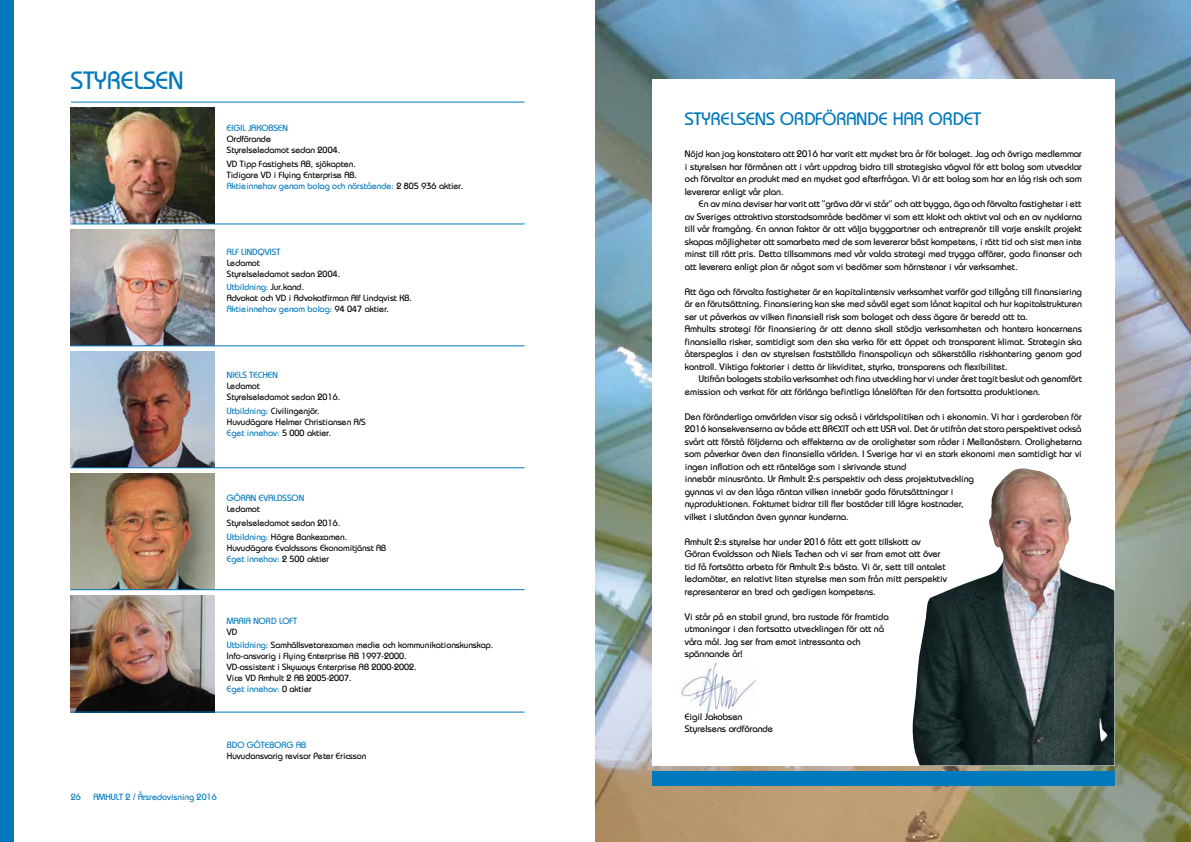
<style>
.page{position:relative;width:1191px;height:842px;background:#fff}
.page>*{position:absolute;margin:0;border:0;box-sizing:border-box;transform-origin:0 0}
.t1{font:25px "Bauhaus";color:#0079bc}
.t2{font:18px "Bauhaus";color:#0079bc}
.t3{font:9.5px/12.5px "Bauhaus";color:#000}
.t4{font:9px/11px "Bauhaus";color:#000}
.t5{font:9px "Bauhaus";color:#0079bc}
.s1{color:#0079bc}
</style>
<div class="page">
<div style="left:0;top:0;width:14px;height:842px;background:#0079bc"></div>
<img style="left:595px;top:0;width:596px;height:842px">
<div style="left:652px;top:79px;width:462px;height:686px;background:#fff"></div>
<img style="left:71px;top:108px;width:143px;height:116px">
<img style="left:71px;top:596px;width:143px;height:116px">
<img style="left:71px;top:351px;width:143px;height:116px">
<div style="left:652px;top:771px;width:462px;height:14px;background:#0079bc"></div>
<img style="left:71px;top:230px;width:143px;height:116px">
<hr style="left:71px;top:346px;width:453px;height:1px;background:#0079bc">
<hr style="left:71px;top:102px;width:453px;height:1px;background:#0079bc">
<img style="left:681px;top:660px;width:75px;height:57px">
<img style="left:71px;top:473px;width:143px;height:116px">
<hr style="left:71px;top:589px;width:453px;height:1px;background:#0079bc">
<hr style="left:71px;top:712px;width:453px;height:1px;background:#0079bc">
<hr style="left:71px;top:224px;width:453px;height:1px;background:#0079bc">
<hr style="left:71px;top:467px;width:453px;height:1px;background:#0079bc">
<img style="left:912px;top:468px;width:202px;height:297px">
<h1 class="t1" style="left:71px;top:65px;width:114px">STYRELSEN</h1>
<p class="t5" style="left:227px;top:122px;width:63px">EIGIL JAKOBSEN</p>
<p class="t4" style="left:227px;top:133px;width:115px">Ordförande<br>Styrelseledamot sedan 2004.</p>
<p class="t4" style="left:227px;top:158px;width:238px">VD Tipp Fastighets AB, sjökapten.<br>Tidigare VD i Flying Enterprise AB.<br><span class="s1">Aktieinnehav genom bolag och närstående:</span> 2 805 936 aktier.</p>
<p class="t5" style="left:227px;top:246px;width:55px">ALF LINDQVIST</p>
<p class="t4" style="left:227px;top:257px;width:115px">Ledamot<br>Styrelseledamot sedan 2004.</p>
<p class="t4" style="left:227px;top:282px;width:187px"><span class="s1">Utbildning:</span> Jur.kand.<br>Advokat och VD i Advokatfirman Alf Lindqvist KB.<br><span class="s1">Aktieinnehav genom bolag:</span> 94 047 aktier.</p>
<p class="t5" style="left:227px;top:369px;width:53px">NIELS TECHEN</p>
<p class="t4" style="left:227px;top:380px;width:115px">Ledamot<br>Styrelseledamot sedan 2016.</p>
<p class="t4" style="left:227px;top:405px;width:140px"><span class="s1">Utbildning:</span> Civilingenjör.<br>Huvudägare Helmer Christiansen A/S<br><span class="s1">Eget innehav:</span> 5 000 aktier.</p>
<p class="t5" style="left:227px;top:492px;width:79px">GÖRAN EVALDSSON</p>
<p class="t4" style="left:227px;top:502px;width:122px;line-height:13.8px">Ledamot<br>Styrelseledamot sedan 2016.<br><span class="s1">Utbildning:</span> Högre Bankexamen.</p>
<p class="t4" style="left:227px;top:542px;width:161px">Huvudägare Evaldssons Ekonomitjänst AB<br><span class="s1">Eget innehav:</span> 2 500 aktier</p>
<p class="t5" style="left:227px;top:615px;width:72px">MARIA NORD LOFT</p>
<p class="t4" style="left:227px;top:624px;width:268px;line-height:13.8px">VD<br><span class="s1">Utbildning:</span> Samhällsvetarexamen medie och kommunikationskunskap.</p>
<p class="t4" style="left:227px;top:651px;width:191px">Info-ansvarig i Flying Enterprise AB 1997-2000.<br>VD-assistent i Skyways Enterprise AB 2000-2002.<br>Vice VD Amhult 2 AB 2005-2007.<br><span class="s1">Eget innehav:</span> 0 aktier</p>
<p class="t5" style="left:227px;top:739px;width:81px">BDO GÖTEBORG AB</p>
<p class="t4" style="left:227px;top:750px;width:141px">Huvudansvarig revisor Peter Ericsson</p>
<p class="t5" style="left:71px;top:791px;width:12px">26</p>
<p class="t5" style="left:93px;top:791px;width:125px">AMHULT 2 / Årsredovisning 2016</p>
<h2 class="t2" style="left:685px;top:107px;width:298px">STYRELSENS ORDFÖRANDE HAR ORDET</h2>
<p class="t3" style="left:685px;top:147px;width:398px;text-align:justify">Nöjd kan jag konstatera att 2016 har varit ett mycket bra år för bolaget. Jag och övriga medlemmar i styrelsen har förmånen att i vårt uppdrag bidra till strategiska vägval för ett bolag som utvecklar och förvaltar en produkt med en mycket god efterfrågan. Vi är ett bolag som har en låg risk och som levererar enligt vår plan.</p>
<p class="t3" style="left:685px;top:197px;width:398px;text-align:justify;text-indent:14px">En av mina deviser har varit att ”gräva där vi står” och att bygga, äga och förvalta fastigheter i ett av Sveriges attraktiva storstadsområde bedömer vi som ett klokt och aktivt val och en av nycklarna till vår framgång. En annan faktor är att välja byggpartner och entreprenör till varje enskilt projekt skapas möjligheter att samarbeta med de som levererar bäst kompetens, i rätt tid och sist men inte minst till rätt pris. Detta tillsammans med vår valda strategi med trygga affärer, goda finanser och att leverera enligt plan är något som vi bedömer som hörnstenar i vår verksamhet.</p>
<p class="t3" style="left:685px;top:285px;width:398px">Att äga och förvalta fastigheter är en kapitalintensiv verksamhet varför god tillgång till finansiering är en förutsättning. Finansiering kan ske med såväl eget som lånat kapital och hur kapitalstrukturen ser ut påverkas av vilken finansiell risk som bolaget och dess ägare är beredd att ta.<br>Amhults strategi för finansiering är att denna skall stödja verksamheten och hantera koncernens finansiella risker, samtidigt som den ska verka för ett öppet och transparent klimat. Strategin ska återspeglas i den av styrelsen fastställda finanspolicyn och säkerställa riskhantering genom god kontroll. Viktiga faktorier i detta är likviditet, styrka, transparens och flexibilitet.</p>
<p class="t3" style="left:685px;top:372px;width:398px;text-indent:14px">Utifrån bolagets stabila verksamhet och fina utveckling har vi under året tagit beslut och genomfört emission och verkat för att förlänga befintliga lånelöften för den fortsatta produktionen.</p>
<p class="t3" style="left:685px;top:410px;width:398px">Den föränderliga omvärlden visar sig också i världspolitiken och i ekonomin. Vi har i garderoben för 2016 konsekvenserna av både ett BREXIT och ett USA val. Det är utifrån det stora perspektivet också svårt att förstå följderna och effekterna av de oroligheter som råder i Mellanöstern. Oroligheterna som påverkar även den finansiella världen. I Sverige har vi en stark ekonomi men samtidigt har vi ingen inflation och ett ränteläge som i skrivande stund<br>innebär minusränta. Ur Amhult 2:s perspektiv och dess projektutveckling<br>gynnas vi av den låga räntan vilken innebär goda förutsättningar i<br>nyproduktionen. Faktumet bidrar till fler bostäder till lägre kostnader,<br>vilket i slutändan även gynnar kunderna.</p>
<p class="t3" style="left:685px;top:535px;width:263px">Amhult 2:s styrelse har under 2016 fått ett gott tillskott av Göran Evaldsson och Niels Techen och vi ser fram emot att över tid få fortsätta arbeta för Amhult 2:s bästa. Vi är, sett till antalet ledamöter, en relativt liten styrelse men som från mitt perspektiv representerar en bred och gedigen kompetens.</p>
<p class="t3" style="left:685px;top:610px;width:205px">Vi står på en stabil grund, bra rustade för framtida utmaningar i den fortsatta utvecklingen för att nå våra mål. Jag ser fram emot intressanta och spännande år!</p>
<p class="t3" style="left:685px;top:710px;width:90px">Eigil Jakobsen<br>Styrelsens ordförande</p>
</div>
